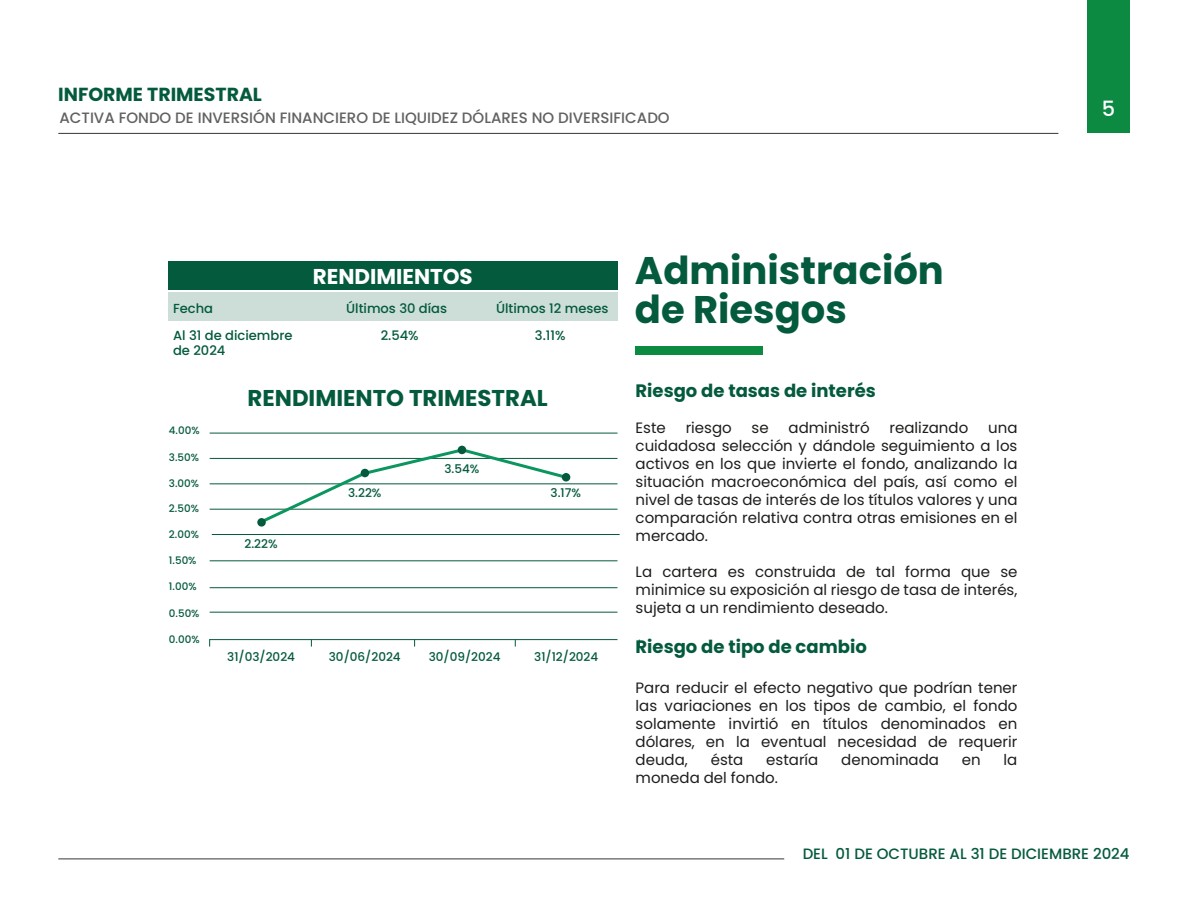
<style>
.page{position:relative;width:1188px;height:918px;background:#fff}
.page>*{position:absolute;margin:0;border:0;box-sizing:border-box;transform-origin:0 0}
.t1{font:700 38.55px/38.5px "Poppins";color:#045a3c}
.t2{font:700 22.8px "Poppins";color:#045a3c}
.t3{font:700 21.45px "Poppins";color:#fff}
.t4{font:500 21px "Poppins";color:#fff}
.t5{font:700 18.9px "Poppins";color:#045a3c}
.t6{font:700 18px "Poppins";color:#045a3c}
.t7{font:15px/18px "Poppins";color:#1d1d1b;text-align:justify}
.t8{font:500 15px "Poppins";color:#616160}
.t9{font:500 15px "Poppins";color:#045a3c}
.t10{font:500 13.05px "Poppins";color:#045a3c}
.t11{font:500 12px "Poppins";color:#045a3c}
.t12{font:500 10.35px "Poppins";color:#045a3c}
</style>
<div class="page">
<hr style="left:58px;top:133px;width:1000px;height:1px;background:#383636">
<div style="left:1087px;top:0;width:43px;height:133px;background:#0d8a42"></div>
<hr style="left:58px;top:859px;width:726px;height:1px;background:#383636">
<div style="left:168px;top:261px;width:450px;height:29px;background:#045a3c"></div>
<div style="left:168px;top:293px;width:450px;height:28px;background:#cdded8"></div>
<hr style="left:210px;top:433px;width:408px;height:1px;background:#045a3c">
<hr style="left:210px;top:458px;width:408px;height:1px;background:#045a3c">
<hr style="left:210px;top:484px;width:408px;height:1px;background:#045a3c">
<hr style="left:210px;top:509px;width:408px;height:1px;background:#045a3c">
<hr style="left:212px;top:534px;width:408px;height:1px;background:#045a3c">
<hr style="left:210px;top:561px;width:408px;height:1px;background:#045a3c">
<hr style="left:210px;top:587px;width:408px;height:1px;background:#045a3c">
<hr style="left:210px;top:612px;width:408px;height:1px;background:#045a3c">
<svg style="left:258px;top:447px;width:312px;height:75px"></svg>
<svg style="left:209px;top:639px;width:409px;height:8px"></svg>
<div style="left:361px;top:469px;width:8px;height:8px;background:#045a3c;border-radius:50%"></div>
<div style="left:257px;top:518px;width:9px;height:9px;background:#045a3c;border-radius:50%"></div>
<div style="left:562px;top:473px;width:8px;height:9px;background:#045a3c;border-radius:50%"></div>
<div style="left:458px;top:446px;width:8px;height:8px;background:#045a3c;border-radius:50%"></div>
<div style="left:636px;top:346px;width:127px;height:9px;background:#0d8a42"></div>
<p class="t5" style="left:58px;top:84px;width:205px">INFORME TRIMESTRAL</p>
<p class="t8" style="left:59px;top:109px;width:612px">ACTIVA FONDO DE INVERSIÓN FINANCIERO DE LIQUIDEZ DÓLARES NO DIVERSIFICADO</p>
<h3 class="t3" style="left:313px;top:264px;width:161px">RENDIMIENTOS</h3>
<p class="t10" style="left:173px;top:301px;width:42px">Fecha</p>
<p class="t10" style="left:346px;top:301px;width:103px">Últimos 30 días</p>
<p class="t10" style="left:496px;top:301px;width:114px">Últimos 12 meses</p>
<p class="t10" style="left:173px;top:328px;width:121px">Al 31 de diciembre</p>
<p class="t10" style="left:381px;top:328px;width:39px">2.54%</p>
<p class="t10" style="left:535px;top:328px;width:32px">3.11%</p>
<p class="t10" style="left:173px;top:343px;width:54px">de 2024</p>
<p class="t12" style="left:169px;top:425px;width:32px">4.00%</p>
<p class="t12" style="left:169px;top:451px;width:32px">3.50%</p>
<p class="t12" style="left:169px;top:477px;width:32px">3.00%</p>
<p class="t12" style="left:169px;top:502px;width:31px">2.50%</p>
<p class="t12" style="left:169px;top:528px;width:31px">2.00%</p>
<p class="t12" style="left:169px;top:555px;width:29px">1.50%</p>
<p class="t12" style="left:169px;top:581px;width:29px">1.00%</p>
<p class="t12" style="left:169px;top:607px;width:32px">0.50%</p>
<p class="t12" style="left:169px;top:633px;width:32px">0.00%</p>
<h2 class="t2" style="left:248px;top:385px;width:302px">RENDIMIENTO TRIMESTRAL</h2>
<p class="t11" style="left:244px;top:537px;width:35px">2.22%</p>
<p class="t11" style="left:348px;top:486px;width:35px">3.22%</p>
<p class="t11" style="left:444px;top:462px;width:36px">3.54%</p>
<p class="t11" style="left:551px;top:485px;width:32px">3.17%</p>
<p class="t11" style="left:227px;top:650px;width:69px">31/03/2024</p>
<p class="t11" style="left:329px;top:650px;width:73px">30/06/2024</p>
<p class="t11" style="left:429px;top:650px;width:73px">30/09/2024</p>
<p class="t11" style="left:534px;top:650px;width:66px">31/12/2024</p>
<h1 class="t1" style="left:635px;top:251px;width:310px">Administración de Riesgos</h1>
<p class="t6" style="left:636px;top:380px;width:242px">Riesgo de tasas de interés</p>
<p class="t7" style="left:636px;top:419px;width:32px">Este</p>
<p class="t7" style="left:686px;top:419px;width:48px">riesgo</p>
<p class="t7" style="left:752px;top:419px;width:19px">se</p>
<p class="t7" style="left:789px;top:419px;width:83px">administró</p>
<p class="t7" style="left:890px;top:419px;width:80px">realizando</p>
<p class="t7" style="left:636px;top:419px;width:383px;text-indent:353px">una cuidadosa selección y dándole seguimiento a los activos en los que invierte el fondo, analizando la situación macroeconómica del país, así como el nivel de tasas de interés de los títulos valores y una comparación relativa contra otras emisiones en el mercado.</p>
<p class="t7" style="left:636px;top:563px;width:383px">La cartera es construida de tal forma que se minimice su exposición al riesgo de tasa de interés, sujeta a un rendimiento deseado.</p>
<p class="t6" style="left:636px;top:636px;width:233px">Riesgo de tipo de cambio</p>
<p class="t7" style="left:636px;top:679px;width:383px">Para reducir el efecto negativo que podrían tener las variaciones en los tipos de cambio, el fondo solamente invirtió en títulos denominados en dólares, en la eventual necesidad de requerir deuda,</p>
<p class="t7" style="left:711px;top:751px;width:34px">ésta</p>
<p class="t7" style="left:766px;top:751px;width:54px">estaría</p>
<p class="t7" style="left:841px;top:751px;width:99px">denominada</p>
<p class="t7" style="left:962px;top:751px;width:20px">en</p>
<p class="t7" style="left:1004px;top:751px;width:15px">la</p>
<p class="t7" style="left:636px;top:769px;width:144px">moneda del fondo.</p>
<h3 class="t4" style="left:1102px;top:96px;width:15px">5</h3>
<p class="t9" style="left:803px;top:845px;width:328px">DEL 01 DE OCTUBRE AL 31 DE DICIEMBRE 2024</p>
</div>
